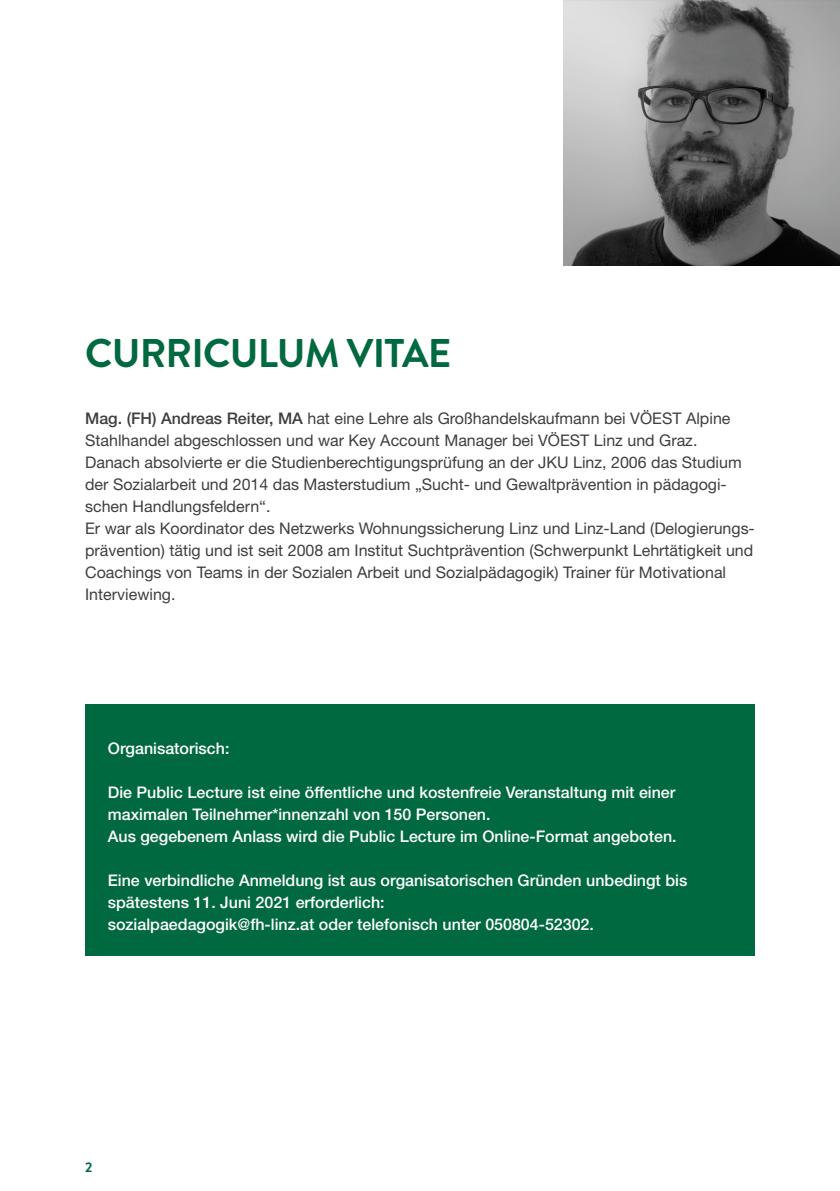
<style>
.page{position:relative;width:840px;height:1191px;background:#fff}
.page>*{position:absolute;margin:0;border:0;box-sizing:border-box;transform-origin:0 0}
.Headline{font:700 40px "Brandon Grotesque";letter-spacing:-.02em;color:#00693f}
.Copy{font:16px/22px "Helvetica Neue LT Std";color:#3e3e3f}
.Copy_weiß{font:500 16px/22px "Helvetica Neue LT Std";color:#fff}
.t1{font:700 14px "Brandon Grotesque";color:#00693f}
.s1{font-weight:500}
</style>
<div class="page">
<div style="left:85px;top:704px;width:669px;height:251px;background:#00693f"></div>
<img style="left:563px;top:0;width:276px;height:265px">
<p class="Headline" style="left:85px;top:325px;width:367px">CURRICULUM VITAE</p>
<p class="Copy" style="left:85px;top:407px;width:646px"><span class="s1">Mag. (FH) Andreas Reiter, MA</span> hat eine Lehre als Großhandelskaufmann bei VÖEST Alpine<br>Stahlhandel abgeschlossen und war Key Account Manager bei VÖEST Linz und Graz.</p>
<p class="Copy" style="left:85px;top:451px;width:657px">Danach absolvierte er die Studienberechtigungsprüfung an der JKU Linz, 2006 das Studium der Sozialarbeit und 2014 das Masterstudium „Sucht- und Gewaltprävention in pädagogi&shy;schen Handlungsfeldern“.</p>
<p class="Copy" style="left:85px;top:517px;width:670px">Er war als Koordinator des Netzwerks Wohnungssicherung Linz und Linz-Land (Delogierungs&shy;prävention) tätig und ist seit 2008 am Institut Suchtprävention (Schwerpunkt Lehrtätigkeit und Coachings von Teams in der Sozialen Arbeit und Sozialpädagogik) Trainer für Motivational Interviewing.</p>
<p class="Copy_weiß" style="left:108px;top:737px;width:123px">Organisatorisch:</p>
<p class="Copy_weiß" style="left:108px;top:781px;width:569px">Die Public Lecture ist eine öffentliche und kostenfreie Veranstaltung mit einer maximalen Teilnehmer*innenzahl von 150 Personen.</p>
<p class="Copy_weiß" style="left:108px;top:825px;width:570px">Aus gegebenem Anlass wird die Public Lecture im Online-Format angeboten.</p>
<p class="Copy_weiß" style="left:108px;top:869px;width:580px">Eine verbindliche Anmeldung ist aus organisatorischen Gründen unbedingt bis spätestens 11. Juni 2021 erforderlich:<br>sozialpaedagogik@fh-linz.at oder telefonisch unter 050804-52302.</p>
<p class="t1" style="left:85px;top:1157px;width:9px">2</p>
</div>
